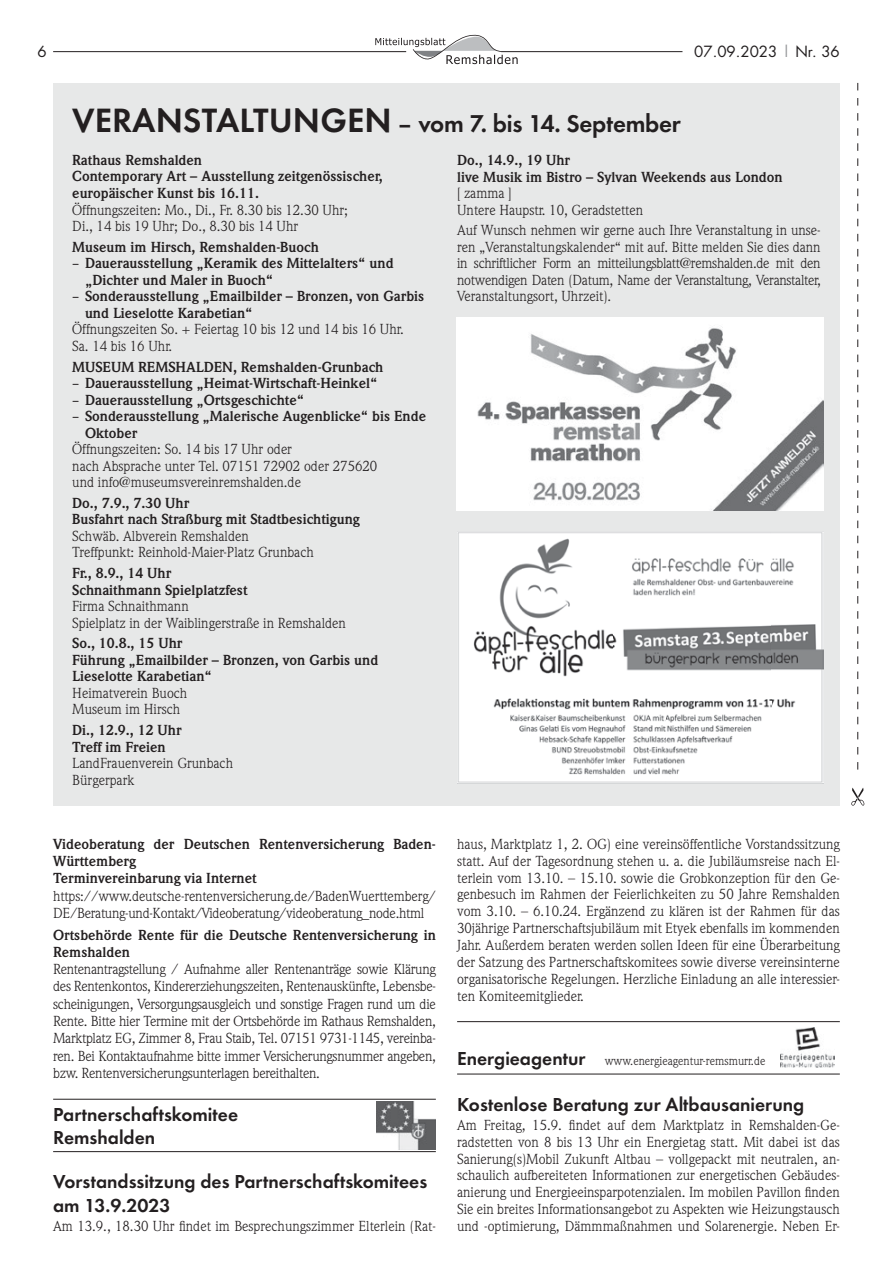
<style>
.page{position:relative;width:893px;height:1263px;background:#fff}
.page>*{position:absolute;margin:0;border:0;box-sizing:border-box;transform-origin:0 0}
.t1{font:600 25.2px "Futura T";letter-spacing:-.01em;color:#231f20}
.t2{font:600 19.5px/22.5px "Futura T";color:#231f20}
.t3{font:15px "Futura";color:#231f20}
.t4{font:14.25px/17px "Weidemann";color:#231f20}
.t5{font:700 14.25px/16.5px "Weidemann";color:#231f20}
.t6{font:14.25px/17.2px "Weidemann";letter-spacing:-.02em;color:#231f20}
.t7{font:12px "Weidemann";color:#231f20}
.s1{color:#949698}
.s2{font-size:34.95px}
.s3{font-family:"Officina Sans";font-weight:400}
.s4{font-family:"Futura T";font-weight:600;font-size:19.5px}
</style>
<div class="page">
<hr style="left:53px;top:51px;width:353px;height:1px;background:#231f20">
<hr style="left:501px;top:51px;width:181px;height:1px;background:#231f20">
<svg style="left:375px;top:34px;width:143px;height:30px"></svg>
<hr style="left:53px;top:1151px;width:383px;height:1px;background:#231f20">
<hr style="left:53px;top:1099px;width:383px;height:1px;background:#231f20">
<img style="left:376px;top:1101px;width:60px;height:49px">
<img style="left:781px;top:1027px;width:53px;height:40px">
<hr style="left:457px;top:1074px;width:383px;height:1px;background:#231f20">
<hr style="left:457px;top:1021px;width:383px;height:1px;background:#231f20">
<svg style="left:857px;top:83px;width:1px;height:686px"></svg>
<svg style="left:851px;top:788px;width:13px;height:18px"></svg>
<div style="left:53px;top:83px;width:787px;height:723px;background:#e7e8e8"></div>
<img style="left:457px;top:318px;width:367px;height:192px">
<img style="left:457px;top:532px;width:367px;height:251px">
<p class="t3" style="left:38px;top:41px;width:11px">6</p>
<p class="t3" style="left:694px;top:41px;width:147px">07.09.2023 <span class="s1">|</span> Nr. 36</p>
<h1 class="t1" style="left:72px;top:109px;width:610px"><span class="s2">VERANSTALTUNGEN</span> – vom 7. bis 14. September</h1>
<p class="t5" style="left:72px;top:152px;width:312px">Rathaus Remshalden<br>Contemporary Art – Ausstellung zeitgenössischer, europäischer Kunst bis 16.11.</p>
<p class="t4" style="left:72px;top:201px;width:277px;line-height:16.5px">Öffnungszeiten: Mo., Di., Fr. 8.30 bis 12.30 Uhr;<br>Di., 14 bis 19 Uhr; Do., 8.30 bis 14 Uhr</p>
<p class="t5" style="left:72px;top:239px;width:248px">Museum im Hirsch, Remshalden-Buoch</p>
<p class="t5" style="left:85px;top:255px;width:310px;text-indent:-13px"><span class="s3">–</span> Dauerausstellung „Keramik des Mittelalters“ und „Dichter und Maler in Buoch“</p>
<p class="t5" style="left:85px;top:288px;width:341px;text-indent:-13px"><span class="s3">–</span> Sonderausstellung „Emailbilder – Bronzen, von Garbis und Lieselotte Karabetian“</p>
<p class="t4" style="left:72px;top:321px;width:333px;line-height:16.5px">Öffnungszeiten So. + Feiertag 10 bis 12 und 14 bis 16 Uhr.<br>Sa. 14 bis 16 Uhr.</p>
<p class="t5" style="left:72px;top:359px;width:313px">MUSEUM REMSHALDEN, Remshalden-Grunbach</p>
<p class="t5" style="left:72px;top:375px;width:307px"><span class="s3">–</span> Dauerausstellung „Heimat-Wirtschaft-Heinkel“</p>
<p class="t5" style="left:72px;top:392px;width:233px"><span class="s3">–</span> Dauerausstellung „Ortsgeschichte“</p>
<p class="t5" style="left:85px;top:408px;width:343px;text-indent:-13px"><span class="s3">–</span> Sonderausstellung „Malerische Augenblicke“ bis Ende<br>Oktober</p>
<p class="t4" style="left:72px;top:441px;width:306px;line-height:16.5px">Öffnungszeiten: So. 14 bis 17 Uhr oder<br>nach Absprache unter Tel. 07151 72902 oder 275620 und info@museumsvereinremshalden.de</p>
<p class="t5" style="left:72px;top:495px;width:289px">Do., 7.9., 7.30 Uhr<br>Busfahrt nach Straßburg mit Stadtbesichtigung</p>
<p class="t4" style="left:72px;top:527px;width:243px;line-height:16.5px">Schwäb. Albverein Remshalden<br>Treffpunkt: Reinhold-Maier-Platz Grunbach</p>
<p class="t5" style="left:72px;top:565px;width:177px">Fr., 8.9., 14 Uhr<br>Schnaithmann Spielplatzfest</p>
<p class="t4" style="left:72px;top:598px;width:275px;line-height:16.5px">Firma Schnaithmann<br>Spielplatz in der Waiblingerstraße in Remshalden</p>
<p class="t5" style="left:72px;top:635px;width:307px">So., 10.8., 15 Uhr<br>Führung „Emailbilder – Bronzen, von Garbis und<br>Lieselotte Karabetian“</p>
<p class="t4" style="left:72px;top:684px;width:117px;line-height:16.5px">Heimatverein Buoch<br>Museum im Hirsch</p>
<p class="t5" style="left:72px;top:722px;width:111px">Di., 12.9., 12 Uhr<br>Treff im Freien</p>
<p class="t4" style="left:72px;top:755px;width:162px;line-height:16.5px">LandFrauenverein Grunbach<br>Bürgerpark</p>
<p class="t5" style="left:457px;top:152px;width:327px">Do., 14.9., 19 Uhr<br>live Musik im Bistro – Sylvan Weekends aus London</p>
<p class="t4" style="left:457px;top:185px;width:188px;line-height:16.5px">[ zamma ]<br>Untere Haupstr. 10, Geradstetten</p>
<p class="t4" style="left:457px;top:222px;width:365px;line-height:16.5px;text-align:justify">Auf Wunsch nehmen wir gerne auch Ihre Veranstaltung in unse&shy;ren „Veranstaltungskalender“ mit auf. Bitte melden Sie dies dann in schriftlicher Form an mitteilungsblatt@remshalden.de mit den notwendigen Daten (Datum, Name der Veranstaltung, Veranstalter, Veranstaltungsort, Uhrzeit).</p>
<p class="t5" style="left:53px;top:835px;width:384px;line-height:17.2px">Videoberatung der Deutschen Rentenversicherung Baden-<br>Württemberg<br>Terminvereinbarung via Internet</p>
<p class="t6" style="left:53px;top:887px;width:384px">https://www.deutsche-rentenversicherung.de/BadenWuerttemberg/<br>DE/Beratung-und-Kontakt/Videoberatung/videoberatung_node.html</p>
<p class="t5" style="left:53px;top:926px;width:384px;line-height:17.2px">Ortsbehörde Rente für die Deutsche Rentenversicherung in<br>Remshalden</p>
<p class="t4" style="left:53px;top:960px;width:384px;text-align:justify">Rentenantragstellung / Aufnahme aller Rentenanträge sowie Klärung des Rentenkontos, Kindererziehungszeiten, Rentenauskünfte, Lebensbe&shy;scheinigungen, Versorgungsausgleich und sonstige Fragen rund um die Rente. Bitte hier Termine mit der Ortsbehörde im Rathaus Remshalden, Marktplatz EG, Zimmer 8, Frau Staib, Tel. 07151 9731-1145, vereinba&shy;ren. Bei Kontaktaufnahme bitte immer Versicherungsnummer angeben, bzw. Rentenversicherungsunterlagen bereithalten.</p>
<h2 class="t2" style="left:53px;top:1103px;width:186px">Partnerschaftskomitee<br>Remshalden</h2>
<h2 class="t2" style="left:53px;top:1170px;width:376px;line-height:23.2px">Vorstandssitzung des Partnerschaftskomitees am 13.9.2023</h2>
<p class="t4" style="left:53px;top:1217px;width:384px">Am 13.9., 18.30 Uhr findet im Besprechungszimmer Elterlein (Rat-</p>
<p class="t4" style="left:457px;top:835px;width:384px;text-align:justify">haus, Marktplatz 1, 2. OG) eine vereinsöffentliche Vorstandssitzung statt. Auf der Tagesordnung stehen u. a. die Jubiläumsreise nach El&shy;terlein vom 13.10. – 15.10. sowie die Grobkonzeption für den Ge&shy;genbesuch im Rahmen der Feierlichkeiten zu 50 Jahre Remshalden vom 3.10. – 6.10.24. Ergänzend zu klären ist der Rahmen für das 30jährige Partnerschaftsjubiläum mit Etyek ebenfalls im kommenden Jahr. Außerdem beraten werden sollen Ideen für eine Überarbeitung der Satzung des Partnerschaftskomitees sowie diverse vereinsinterne organisatorische Regelungen. Herzliche Einladung an alle interessier&shy;ten Komiteemitglieder.</p>
<p class="t7" style="left:457px;top:1054px;width:310px"><span class="s4">Energieagentur</span> www.energieagentur-remsmurr.de</p>
<h2 class="t2" style="left:457px;top:1093px;width:349px">Kostenlose Beratung zur Altbausanierung</h2>
<p class="t4" style="left:457px;top:1116px;width:384px;text-align:justify">Am Freitag, 15.9. findet auf dem Marktplatz in Remshalden-Ge&shy;radstetten von 8 bis 13 Uhr ein Energietag statt. Mit dabei ist das Sanierung(s)Mobil Zukunft Altbau – vollgepackt mit neutralen, an&shy;schaulich aufbereiteten Informationen zur energetischen Gebäudes&shy;anierung und Energieeinsparpotenzialen. Im mobilen Pavillon finden Sie ein breites Informationsangebot zu Aspekten wie Heizungstausch und -optimierung, Dämmmaßnahmen und Solarenergie. Neben Er-</p>
</div>
